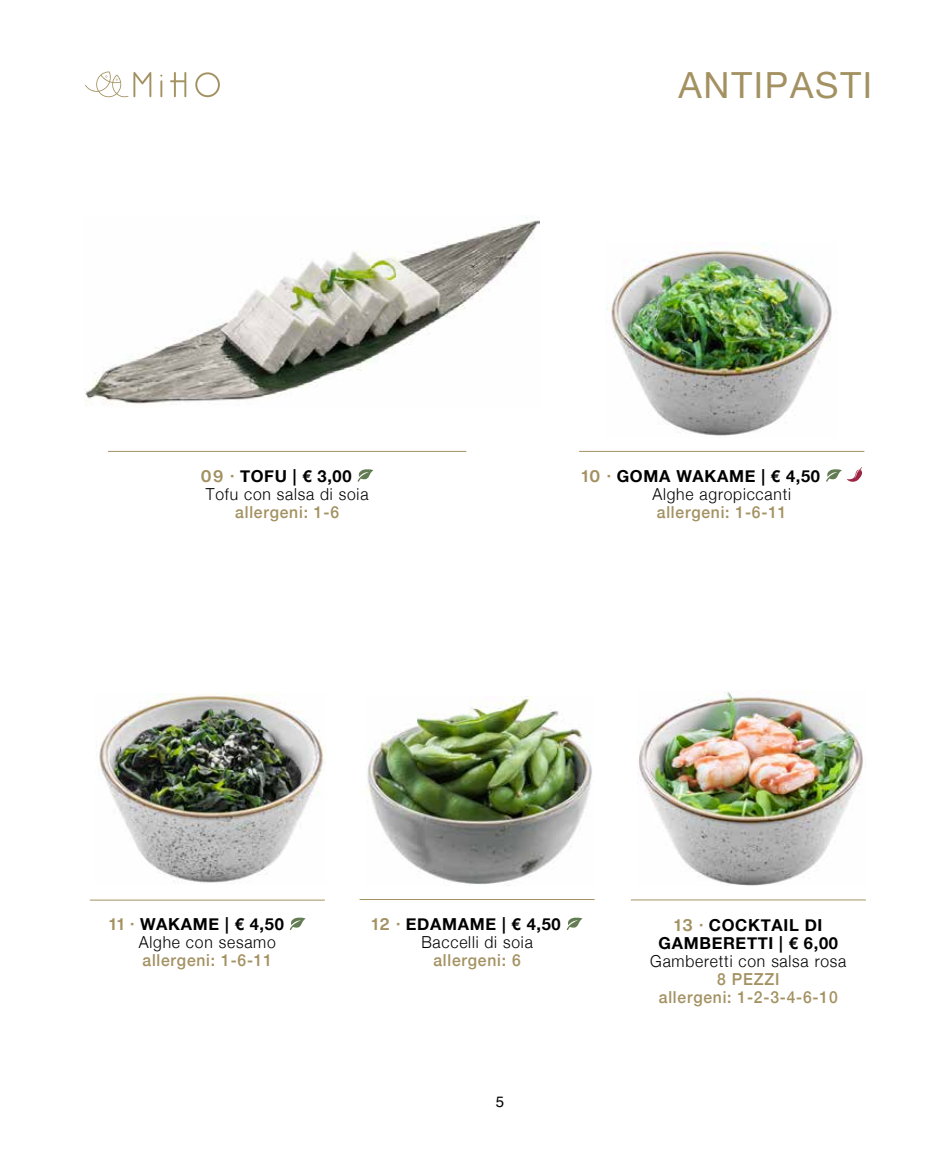
<style>
.page{position:relative;width:936px;height:1149px;background:#fff}
.page>*{position:absolute;margin:0;border:0;box-sizing:border-box;transform-origin:0 0}
.t1{font:36px "Helvetica Neue";letter-spacing:.05em;color:#a39161}
.t2{font:300 16.5px/18px "Helvetica Neue";letter-spacing:.05em;color:#000;scale:.95 1}
.t3{font:500 16.5px/18px "Helvetica Neue";letter-spacing:.05em;color:#a39161;text-align:center;scale:.95 1}
.t4{font:700 16.5px/18px "Helvetica Neue";letter-spacing:.04em;color:#000;text-align:center}
.t5{font:15px "Helvetica";color:#000}
.s1{font-family:"Helvetica Now Display";font-weight:700;color:#a39161}
.s2{font-weight:700}
.s3{font-family:"Helvetica Now Display";color:#a39161}
</style>
<div class="page">
<svg style="left:170px;top:72px;width:16px;height:25px"></svg>
<svg style="left:195px;top:72px;width:25px;height:25px"></svg>
<svg style="left:160px;top:75px;width:2px;height:22px"></svg>
<svg style="left:85px;top:71px;width:66px;height:27px"></svg>
<svg style="left:357px;top:469px;width:16px;height:13px"></svg>
<svg style="left:567px;top:917px;width:15px;height:12px"></svg>
<svg style="left:826px;top:467px;width:36px;height:15px"></svg>
<svg style="left:290px;top:917px;width:15px;height:12px"></svg>
<hr style="left:108px;top:451px;width:358px;height:1px;background:#a39161">
<hr style="left:359px;top:898px;width:235px;height:1px;background:#a39161">
<hr style="left:579px;top:451px;width:285px;height:1px;background:#a39161">
<hr style="left:90px;top:899px;width:235px;height:1px;background:#a39161">
<img style="left:84px;top:215px;width:455px;height:190px">
<hr style="left:630px;top:899px;width:235px;height:1px;background:#a39161">
<img style="left:606px;top:243px;width:226px;height:193px">
<img style="left:99px;top:693px;width:226px;height:191px">
<img style="left:365px;top:696px;width:227px;height:188px">
<img style="left:638px;top:690px;width:225px;height:195px">
<p class="t2" style="left:206px;top:465px;width:173px;text-indent:-5px"><span class="s1">09 ·</span> <span class="s2">TOFU | € 3,00<br></span>Tofu con salsa di soia</p>
<p class="t3" style="left:235px;top:501px;width:111px">allergeni: 1-6</p>
<h1 class="t1" style="left:678px;top:59px;width:195px">ANTIPASTI</h1>
<p class="t2" style="left:652px;top:465px;width:178px;text-indent:-71px"><span class="s1">10 ·</span> <span class="s2">GOMA WAKAME | € 4,50<br></span>Alghe agropiccanti</p>
<p class="t3" style="left:657px;top:501px;width:138px">allergeni: 1-6-11</p>
<p class="t2" style="left:139px;top:913px;width:154px;text-indent:-30px"><span class="s1">11 ·</span> <span class="s2">WAKAME | € 4,50<br></span>Alghe con sesamo</p>
<p class="t3" style="left:142px;top:949px;width:138px">allergeni: 1-6-11</p>
<p class="t2" style="left:421px;top:913px;width:148px;text-indent:-50px"><span class="s1">12 ·</span> <span class="s2">EDAMAME | € 4,50<br></span>Baccelli di soia</p>
<p class="t3" style="left:433px;top:949px;width:93px">allergeni: 6</p>
<p class="t5" style="left:495px;top:1089px;width:10px">5</p>
<p class="t4" style="left:658px;top:915px;width:181px"><span class="s3">13 ·</span> COCKTAIL DI<br>GAMBERETTI | € 6,00</p>
<p class="t2" style="left:650px;top:950px;width:208px">Gamberetti con salsa rosa</p>
<p class="t3" style="left:659px;top:968px;width:190px">8 PEZZI<br>allergeni: 1-2-3-4-6-10</p>
</div>
